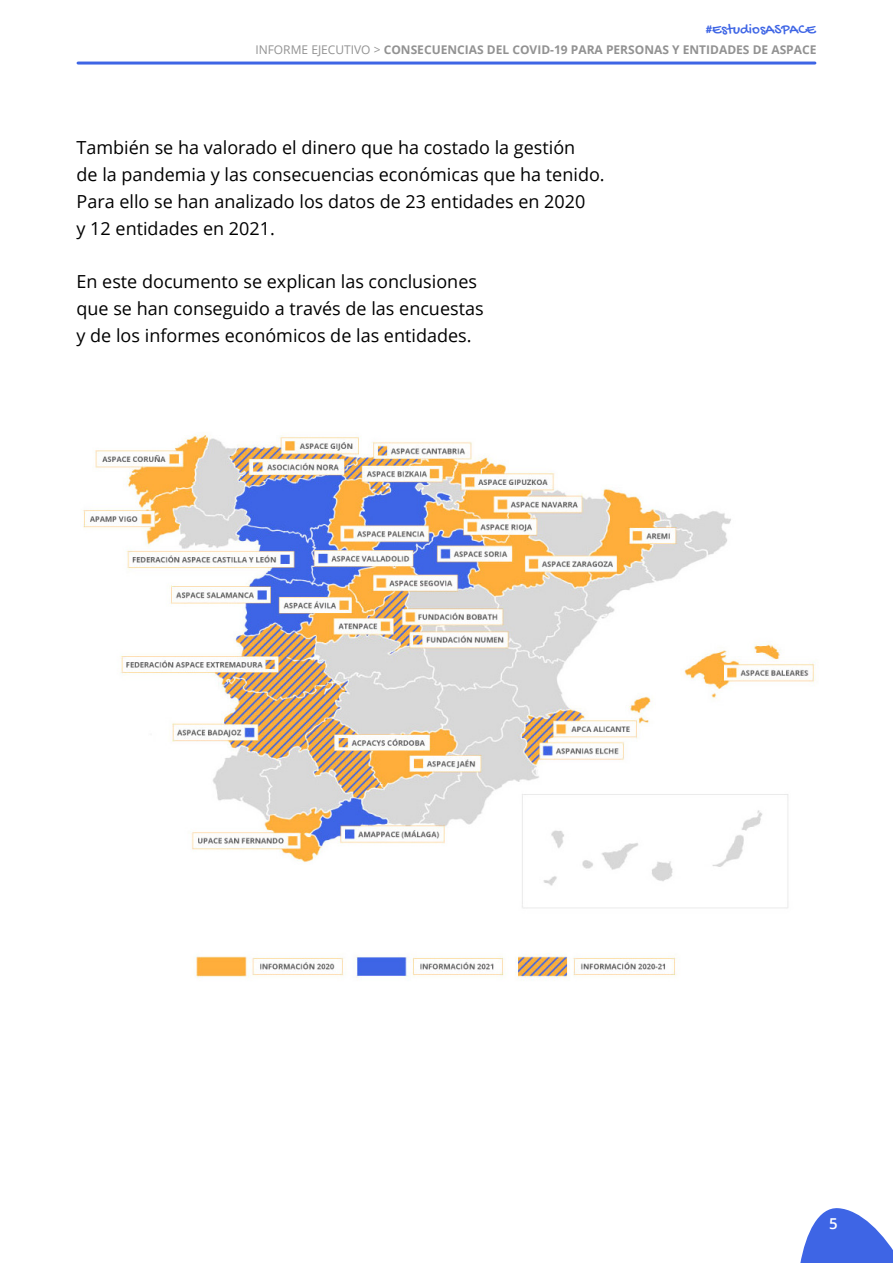
<style>
.page{position:relative;width:893px;height:1263px;background:#fff}
.page>*{position:absolute;margin:0;border:0;box-sizing:border-box;transform-origin:0 0}
.t1{font:18px/27px "Open Sans";color:#000}
.t2{font:15px "Gochi Hand";color:#3e65e5}
.t3{font:600 15px "Open Sans";color:#fff}
.t4{font:700 12px "Open Sans";color:#929292}
.s1{font-weight:400}
</style>
<div class="page">
<hr style="left:78px;top:62px;width:737px;height:3px;background:#3e65e5">
<svg style="left:800px;top:1208px;width:93px;height:55px"></svg>
<img style="left:83px;top:435px;width:733px;height:546px">
<p class="t2" style="left:705px;top:22px;width:112px">#EstudiosASPACE</p>
<p class="t4" style="left:255px;top:41px;width:563px"><span class="s1">INFORME EJECUTIVO &gt;</span> CONSECUENCIAS DEL COVID-19 PARA PERSONAS Y ENTIDADES DE ASPACE</p>
<p class="t1" style="left:77px;top:134px;width:530px">También se ha valorado el dinero que ha costado la gestión<br>de la pandemia y las consecuencias económicas que ha tenido.<br>Para ello se han analizado los datos de 23 entidades en 2020<br>y 12 entidades en 2021.</p>
<p class="t1" style="left:77px;top:267px;width:409px">En este documento se explican las conclusiones que se han conseguido a través de las encuestas y de los informes económicos de las entidades.</p>
<p class="t3" style="left:829px;top:1213px;width:10px">5</p>
</div>
